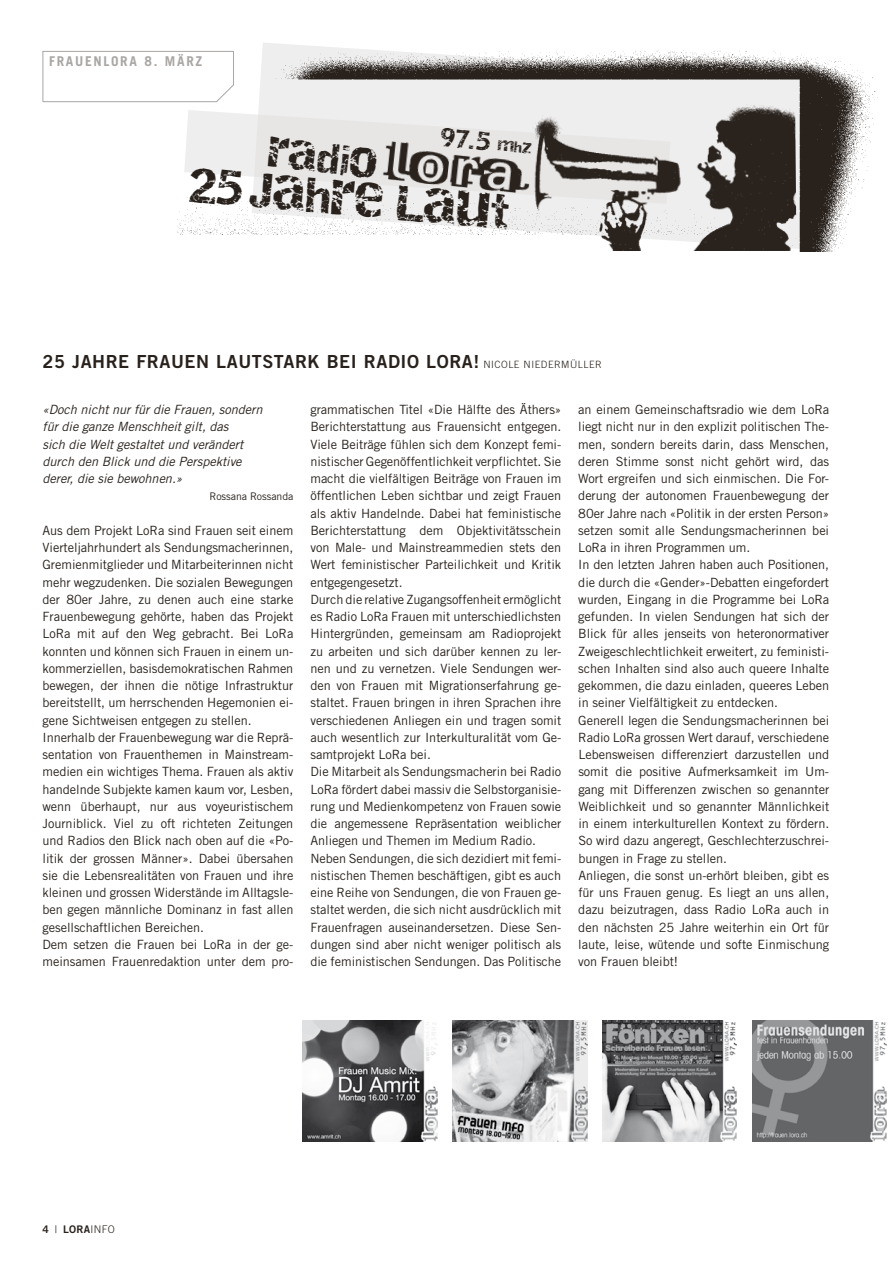
<style>
.page{position:relative;width:893px;height:1263px;background:#fff}
.page>*{position:absolute;margin:0;border:0;box-sizing:border-box;transform-origin:0 0}
.t1{font:34.65px "Destroy";color:#28211c}
.t2{font:30px "Destroy";color:#28211c}
.t3{font:18.45px "Destroy";color:#28211c}
.t4{font:18px "Trade Gothic LT Bold Two";letter-spacing:.03em;color:#28211c}
.t5{font:700 13.5px "Trade Gothic LT";letter-spacing:.125em;color:#a9a6a4}
.t6{font:12.75px/17.2px "Trade Gothic LT";letter-spacing:-.005em;color:#28211c}
.t7{font:italic 12.75px/17.2px "Trade Gothic LT";letter-spacing:-.005em;color:#28211c}
.t8{font:10.5px "Trade Gothic LT";letter-spacing:-.005em;color:#28211c}
.t9{font:10.5px "Trade Gothic LT Bold Two";color:#28211c}
.t10{font:300 10.05px "Trade Gothic LT";letter-spacing:.05em;color:#28211c}
.s1{font-size:10.8px}
.s2{font-family:"Trade Gothic LT Bold Two";font-weight:400;font-size:18px}
.s3{font-family:"Trade Gothic LT"}
.s4{font-family:"Trade Gothic LT";font-weight:300}
</style>
<div class="page">
<svg style="left:42px;top:51px;width:135px;height:51px"></svg>
<svg style="left:262px;top:43px;width:459px;height:8px"></svg>
<img style="left:177px;top:51px;width:699px;height:200px">
<img style="left:509px;top:94px;width:287px;height:157px">
<img style="left:752px;top:1020px;width:135px;height:122px">
<img style="left:303px;top:1020px;width:134px;height:122px">
<img style="left:452px;top:1020px;width:135px;height:122px">
<img style="left:602px;top:1020px;width:135px;height:122px">
<img style="left:380px;top:140px;width:155px;height:55px">
<p class="t5" style="left:49px;top:53px;width:155px">FRAUENLORA 8. MÄRZ</p>
<h2 class="t2" style="left:271px;top:133px;width:112px;rotate:7deg">radio</h2>
<h3 class="t3" style="left:442px;top:125px;width:93px;rotate:6deg">97.5 <span class="s1">mhz</span></h3>
<h1 class="t1" style="left:192px;top:163px;width:323px;rotate:5deg">25 Jahre Laut</h1>
<h3 class="t4" style="left:43px;top:350px;width:396px">25 JAHRE FRAUEN LAUTSTARK BEI RADIO LORA</h3>
<p class="t10" style="left:473px;top:358px;width:83px"><span class="s2">!</span> NICOLE NIEDERM</p>
<p class="t10" style="left:570px;top:358px;width:15px">ÜLLER</p>
<p class="t7" style="left:43px;top:401px;width:221px">«Doch nicht nur für die Frauen, sondern für die ganze Menschheit gilt, das<br>sich die Welt gestaltet und verändert durch den Blick und die Perspektive derer, die sie bewohnen.»</p>
<p class="t8" style="left:209px;top:490px;width:85px">Rossana Rossanda</p>
<p class="t6" style="left:43px;top:521px;width:252px">Aus dem Projekt LoRa sind Frauen seit einem Vierteljahrhundert als Sendungsmacherinnen, Gremienmitglieder und Mitarbeiterinnen nicht mehr wegzudenken. Die sozialen Bewegungen der 80er Jahre, zu denen auch eine starke Frauenbewegung gehörte, haben das Projekt LoRa mit auf den Weg gebracht. Bei LoRa konnten und können sich Frauen in einem un&shy;kommerziellen, basisdemokratischen Rahmen bewegen, der ihnen die nötige I nfrastruktur bereitstellt, um herrschenden Hegemonien ei&shy;gene Sichtweisen entgegen zu stellen.<br>I nnerhalb der Frauenbewegung war die Reprä&shy;sentation von Frauenthemen in Mainstream&shy;medien ein wichtiges Thema. Frauen als aktiv handelnde Subjekte kamen kaum vor, Lesben, wenn überhaupt, nur aus voyeuristischem Journiblick. Viel zu oft richteten Zeitungen und Radios den B lick nach oben auf die «Po&shy;litik der grossen Männer». Dabei übersahen sie die Lebensrealitäten von Frauen und ihre kleinen und grossen Widerstände im Alltagsle&shy;ben gegen männliche Dominanz in fast allen gesellschaftlichen Bereichen.<br>Dem setzen die Frauen bei LoRa in der ge&shy;meinsamen Frauenredaktion unter dem pro-</p>
<p class="t6" style="left:310px;top:401px;width:252px">grammatischen Titel «Die Hälfte des Äthers» Berichterstattung aus Frauensicht entgegen.<br>Viele Beiträge fühlen sich dem Konzept femi&shy;nistischer Gegenöffentlichkeit verpflichtet. Sie macht die vielfältigen Beiträge von Frauen im öffentlichen Leben sichtbar und zeigt Frauen als aktiv Handelnde. Dabei hat feministische Berichterstattung dem Objektivitätsschein von Male- und Mainstreammedien stets den Wert feministischer Parteilichkeit und Kritik entgegengesetzt.<br>Durch die relative Zugangsoffenheit ermöglicht es Radio LoRa Frauen mit unterschiedlichsten H intergründen, gemeinsam am Radioprojekt zu arbeiten und sich darüber kennen zu ler&shy;nen und zu vernetzen. Viele Sendungen wer&shy;den von Frauen mit Migrationserfahrung ge&shy;staltet. Frauen bringen in ihren Sprachen ihre verschiedenen Anliegen ein und tragen somit auch wesentlich zur I nterkulturalität vom Ge&shy;samtprojekt LoRa bei.<br>Die Mitarbeit als Sendungsmacherin bei Radio LoRa fördert dabei massiv die Selbstorganisie&shy;rung und Medienkompetenz von Frauen sowie die angemessene Repräsentation weiblicher Anliegen und Themen im Medium Radio.<br>Neben Sendungen, die sich dezidiert mit femi&shy;nistischen Themen beschäftigen, gibt es auch eine Reihe von Sendungen, die von Frauen ge&shy;staltet werden, die sich nicht ausdrücklich mit Frauenfragen auseinandersetzen. Diese Sen&shy;dungen sind aber nicht weniger politisch als die feministischen Sendungen. Das Politische</p>
<p class="t6" style="left:578px;top:401px;width:252px">an einem Gemeinschaftsradio wie dem LoRa liegt nicht nur in den explizit politischen The&shy;men, sondern bereits darin, dass Menschen, deren Stimme sonst nicht gehört wird, das Wort ergreifen und sich einmischen. Die For&shy;derung der autonomen Frauenbewegung der 80er Jahre nach «Politik in der ersten Person» setzen somit alle Sendungsmacherinnen bei LoRa in ihren Programmen um.<br>I n den letzten Jahren haben auch Positionen, die durch die «Gender»-Debatten eingefordert wurden, Eingang in die Programme bei LoRa gefunden. I n vielen Sendungen hat sich der B lick für alles jenseits von heteronormativer Zweigeschlechtlichkeit erweitert, zu feministi&shy;schen I nhalten sind also auch queere I nhalte gekommen, die dazu einladen, queeres Leben in seiner Vielfältigkeit zu entdecken.<br>Generell legen die Sendungsmacherinnen bei Radio LoRa grossen Wert darauf, verschiedene Lebensweisen differenziert darzustellen und somit die positive Aufmerksamkeit im U m&shy;gang mit Differenzen zwischen so genannter Weiblichkeit und so genannter Männlichkeit in einem interkulturellen Kontext zu fördern.<br>So wird dazu angeregt, Geschlechterzuschrei&shy;bungen in Frage zu stellen.<br>Anliegen, die sonst un-erhört bleiben, gibt es für uns Frauen genug. Es liegt an uns allen, dazu beizutragen, dass Radio LoRa auch in den nächsten 25 Jahre weiterhin ein Ort für laute, leise, wütende und softe Einmischung von Frauen bleibt!</p>
<p class="t9" style="left:43px;top:1223px;width:74px">4 <span class="s3">|</span> LORA<span class="s4">INFO</span></p>
</div>
